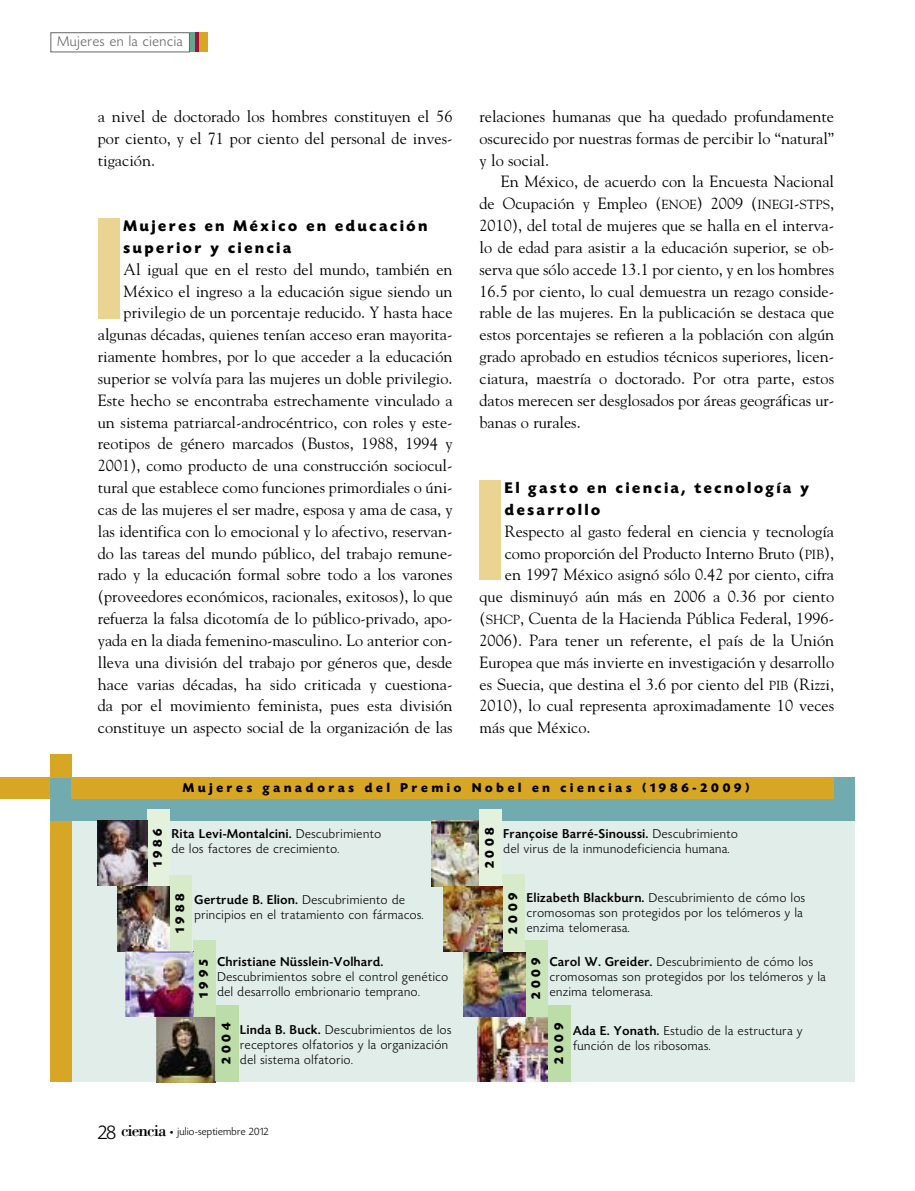
<style>
.page{position:relative;width:915px;height:1191px;background:#fff}
.page>*{position:absolute;margin:0;border:0;box-sizing:border-box;transform-origin:0 0}
.t1{font:17.25px "Bodoni";letter-spacing:-.05em;color:#000}
.t2{font:16.2px/21.8px "Goudy";color:#000;text-align:justify}
.t3{font:700 16.2px/21.8px "Today HEF";letter-spacing:.17em;color:#000}
.t4{font:300 15px "Today HEF";letter-spacing:.045em;color:#666}
.t5{font:300 13.5px/15px "Today HEF";letter-spacing:.045em;color:#000}
.t6{font:700 13.5px "Today HEF";letter-spacing:.285em;color:#000}
.t7{font:500 13.5px "Today HEF";letter-spacing:.05em;color:#000}
.t8{font:300 11.25px "Today HEF";letter-spacing:.025em;color:#000}
.s1{font-size:13.05px}
.s2{font-weight:500}
.s3{font-family:"Today HEF";font-weight:300;font-size:21px}
.s4{font-family:"Officina Sans";font-weight:400;font-size:7.5px}
</style>
<div class="page">
<div style="left:50px;top:32px;width:140px;height:20px;border:1px solid #666"></div>
<div style="left:203px;top:32px;width:5px;height:20px;background:#d7a625"></div>
<hr style="left:199px;top:32px;width:4px;height:20px;background:#d7a625">
<div style="left:194px;top:32px;width:5px;height:20px;background:#9f0f42"></div>
<hr style="left:190px;top:32px;width:4px;height:20px;background:#67a58f">
<div style="left:479px;top:480px;width:21px;height:100px;background:#ebd392"></div>
<div style="left:57px;top:818px;width:797px;height:263px;background:#e1ede9"></div>
<div style="left:0;top:777px;width:833px;height:21px;background:#d7a625"></div>
<div style="left:50px;top:754px;width:22px;height:327px;background:#d7a625"></div>
<div style="left:50px;top:778px;width:21px;height:42px;background:#71aaaf"></div>
<div style="left:65px;top:799px;width:784px;height:21px;background:#71aaaf"></div>
<div style="left:833px;top:777px;width:21px;height:43px;background:#71aaaf"></div>
<div style="left:147px;top:809px;width:22px;height:77px;background:#e4f1dc"></div>
<div style="left:170px;top:874px;width:22px;height:77px;background:#d7ebca"></div>
<div style="left:193px;top:940px;width:22px;height:77px;background:#c9e4b8"></div>
<div style="left:216px;top:1005px;width:22px;height:76px;background:#bcdda7"></div>
<div style="left:479px;top:809px;width:22px;height:77px;background:#e4f1dc"></div>
<div style="left:502px;top:874px;width:22px;height:77px;background:#d7ebca"></div>
<div style="left:525px;top:940px;width:23px;height:77px;background:#c9e4b8"></div>
<div style="left:548px;top:1005px;width:23px;height:77px;background:#bcdda7"></div>
<img style="left:98px;top:820px;width:49px;height:66px">
<img style="left:117px;top:886px;width:52px;height:65px">
<img style="left:125px;top:951px;width:69px;height:66px">
<img style="left:156px;top:1017px;width:59px;height:65px">
<svg style="left:193px;top:1017px;width:22px;height:1px"></svg>
<img style="left:477px;top:1017px;width:70px;height:64px">
<img style="left:464px;top:952px;width:61px;height:64px">
<img style="left:431px;top:820px;width:47px;height:66px">
<img style="left:443px;top:886px;width:59px;height:65px">
<div style="left:98px;top:218px;width:21px;height:100px;background:#ebd392"></div>
<p class="t4" style="left:57px;top:35px;width:127px">Mujeres en la ciencia</p>
<p class="t2" style="left:98px;top:105px;width:356px">a nivel de doctorado los hombres constituyen el 56 por ciento, y el 71 por ciento del personal de inves&shy;tigación.</p>
<p class="t3" style="left:124px;top:216px;width:305px">Mujeres en México en educación superior y ciencia</p>
<p class="t2" style="left:98px;top:258px;width:356px;text-align:right">Al igual que en el resto del mundo, también en México el ingreso a la educación sigue siendo un privilegio de un porcentaje reducido. Y hasta hace algunas décadas, quienes tenían acceso eran mayorita&shy;riamente hombres, por lo que acceder a la educación superior se volvía para las mujeres un doble privilegio.<br>Este hecho se encontraba estrechamente vinculado a un sistema patriarcal-androcéntrico, con roles y este&shy;reotipos de género marcados (Bustos, 1988, 1994 y 2001), como producto de una construcción sociocul&shy;tural que establece como funciones primordiales o úni&shy;cas de las mujeres el ser madre, esposa y ama de casa, y las identifica con lo emocional y lo afectivo, reservan&shy;do las tareas del mundo público, del trabajo remune&shy;rado y la educación formal sobre todo a los varones (proveedores económicos, racionales, exitosos), lo que refuerza la falsa dicotomía de lo público-privado, apo&shy;yada en la diada femenino-masculino. Lo anterior con&shy;lleva una división del trabajo por géneros que, desde hace varias décadas, ha sido criticada y cuestiona&shy;da por el movimiento feminista, pues esta división constituye un aspecto social de la organización de las</p>
<p class="t2" style="left:479px;top:105px;width:356px">relaciones humanas que ha quedado profundamente oscurecido por nuestras formas de percibir lo “natural” y lo social.</p>
<p class="t2" style="left:479px;top:171px;width:356px;text-indent:21px">En México, de acuerdo con la Encuesta Nacional de Ocupación y Empleo (<span class="s1">ENOE</span>) 2009 (<span class="s1">INEGI</span>-<span class="s1">STPS</span>, 2010), del total de mujeres que se halla en el interva&shy;lo de edad para asistir a la educación superior, se ob&shy;serva que sólo accede 13.1 por ciento, y en los hombres 16.5 por ciento, lo cual demuestra un rezago conside&shy;rable de las mujeres. En la publicación se destaca que estos porcentajes se refieren a la población con algún grado aprobado en estudios técnicos superiores, licen&shy;ciatura, maestría o doctorado. Por otra parte, estos datos merecen ser desglosados por áreas geográficas ur&shy;banas o rurales.</p>
<p class="t3" style="left:504px;top:478px;width:305px">El gasto en ciencia, tecnología y desarrollo</p>
<p class="t2" style="left:504px;top:520px;width:330px">Respecto al gasto federal en ciencia y tecnología</p>
<p class="t2" style="left:504px;top:542px;width:330px">como proporción del Producto Interno Bruto (<span class="s1">PIB</span>),</p>
<p class="t2" style="left:504px;top:564px;width:330px">en 1997 México asignó sólo 0.42 por ciento, cifra</p>
<p class="t2" style="left:479px;top:586px;width:356px">que disminuyó aún más en 2006 a 0.36 por ciento</p>
<p class="t2" style="left:479px;top:607px;width:356px">(<span class="s1">SHCP</span>, Cuenta de la Hacienda Pública Federal, 1996-</p>
<p class="t2" style="left:479px;top:629px;width:356px">2006). Para tener un referente, el país de la Unión</p>
<p class="t2" style="left:479px;top:651px;width:356px">Europea que más invierte en investigación y desarrollo</p>
<p class="t2" style="left:479px;top:673px;width:356px">es Suecia, que destina el 3.6 por ciento del <span class="s1">PIB</span> (Rizzi,</p>
<p class="t2" style="left:479px;top:695px;width:356px">2010), lo cual representa aproximadamente 10 veces</p>
<p class="t2" style="left:479px;top:717px;width:113px">más que México.</p>
<p class="t6" style="left:183px;top:782px;width:567px">Mujeres ganadoras del Premio Nobel en ciencias (1986-2009)</p>
<p class="t6" style="left:152px;top:867px;width:40px;rotate:-90deg">1986</p>
<p class="t5" style="left:172px;top:827px;width:211px"><span class="s2">Rita Levi-Montalcini.</span> Descubrimiento de los factores de crecimiento.</p>
<p class="t6" style="left:175px;top:932px;width:40px;rotate:-90deg">1988</p>
<p class="t5" style="left:194px;top:893px;width:231px"><span class="s2">Gertrude B. Elion.</span> Descubrimiento de principios en el tratamiento con fármacos.</p>
<p class="t7" style="left:217px;top:956px;width:167px">Christiane Nüsslein-Volhard.</p>
<p class="t5" style="left:217px;top:970px;width:232px">Descubrimientos sobre el control genético del desarrollo embrionario temprano.</p>
<p class="t5" style="left:240px;top:1023px;width:212px"><span class="s2">Linda B. Buck.</span> Descubrimientos de los receptores olfatorios y la organización del sistema olfatorio.</p>
<p class="t6" style="left:198px;top:997px;width:39px;rotate:-90deg">1995</p>
<p class="t6" style="left:221px;top:1064px;width:43px;rotate:-90deg">2004</p>
<p class="t6" style="left:484px;top:868px;width:43px;rotate:-90deg">2008</p>
<p class="t5" style="left:503px;top:827px;width:235px"><span class="s2">Françoise Barré-Sinoussi.</span> Descubrimiento del virus de la inmunodeficiencia humana.</p>
<p class="t5" style="left:526px;top:891px;width:279px"><span class="s2">Elizabeth Blackburn.</span> Descubrimiento de cómo los cromosomas son protegidos por los telómeros y la enzima telomerasa.</p>
<p class="t5" style="left:549px;top:955px;width:277px"><span class="s2">Carol W. Greider.</span> Descubrimiento de cómo los cromosomas son protegidos por los telómeros y la enzima telomerasa.</p>
<p class="t5" style="left:573px;top:1024px;width:231px"><span class="s2">Ada E. Yonath.</span> Estudio de la estructura y función de los ribosomas.</p>
<p class="t6" style="left:507px;top:933px;width:43px;rotate:-90deg">2009</p>
<p class="t6" style="left:530px;top:999px;width:43px;rotate:-90deg">2009</p>
<p class="t6" style="left:553px;top:1064px;width:43px;rotate:-90deg">2009</p>
<p class="t1" style="left:98px;top:1119px;width:70px"><span class="s3">28</span> ciencia</p>
<p class="t8" style="left:170px;top:1127px;width:100px"><span class="s4">•</span> julio-septiembre 2012</p>
</div>
